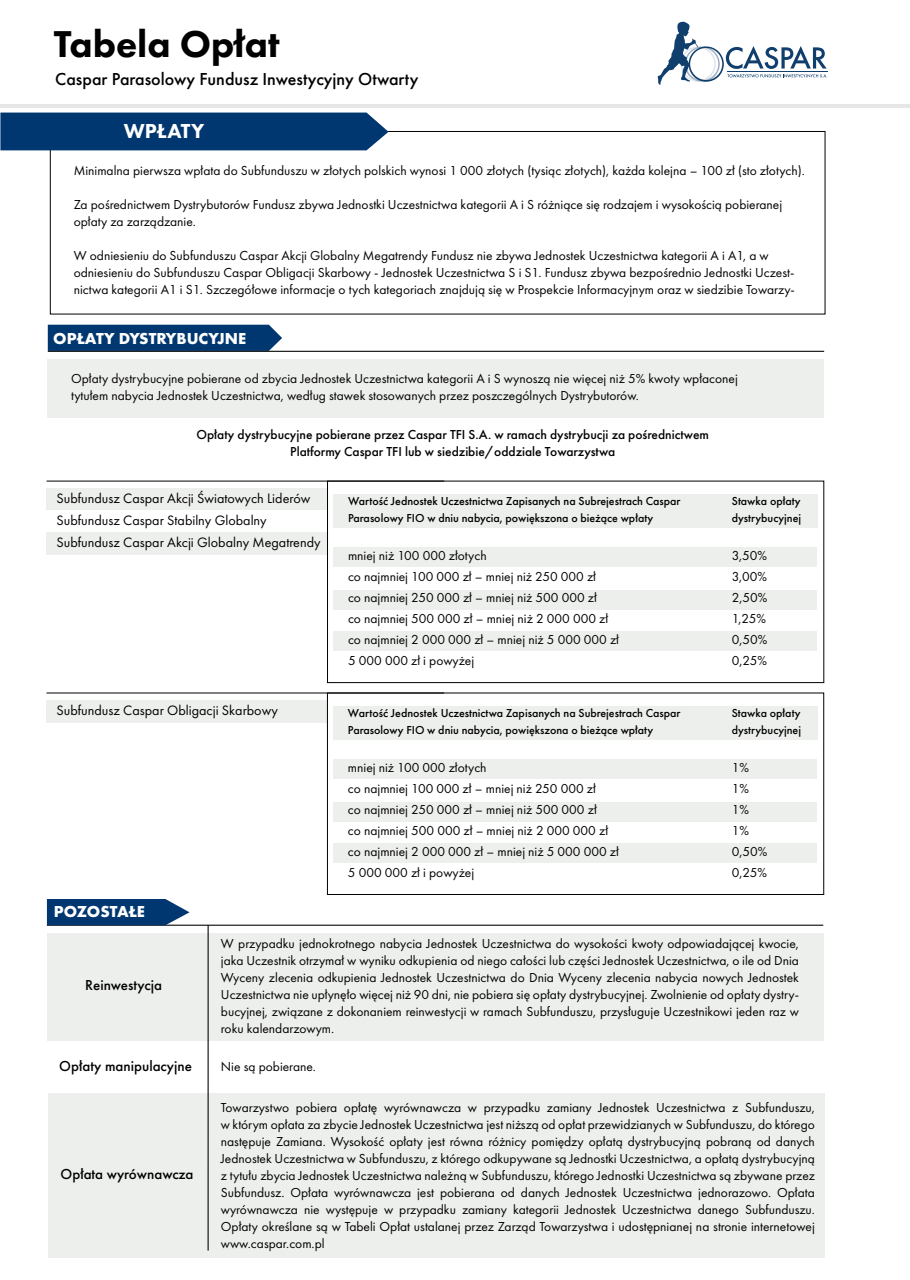
<style>
.page{position:relative;width:910px;height:1280px;background:#fff}
.page>*{position:absolute;margin:0;border:0;box-sizing:border-box;transform-origin:0 0}
.t1{font:800 38.7px "Futura PT";color:#000}
.t2{font:800 21px "Futura PT";color:#fff}
.t3{font:500 18px "Futura PT";color:#000}
.t4{font:700 16.5px "Futura PT";color:#fff}
.t5{font:500 15px "Futura PT";color:#000}
.t6{font:14.1px/22px "Futura PT";color:#000}
.t7{font:13.5px/21px "Futura PT";color:#000}
.t8{font:500 13.5px/17px "Futura PT";color:#000;text-align:center}
.t9{font:500 12px/17px "Futura PT";color:#000}
</style>
<div class="page">
<div style="left:333px;top:632px;width:484px;height:19px;background:#edefec"></div>
<div style="left:333px;top:590px;width:484px;height:20px;background:#edefec"></div>
<div style="left:48px;top:325px;width:234px;height:26px;background:#003770"></div>
<hr style="left:0;top:104px;width:910px;height:4px;background:#e6e6e6">
<div style="left:50px;top:131px;width:775px;height:183px;border:1px solid #000"></div>
<div style="left:0;top:113px;width:388px;height:37px;background:#003770"></div>
<div style="left:47px;top:933px;width:776px;height:107px;background:#edefec"></div>
<hr style="left:47px;top:925px;width:776px;height:1px;background:#000">
<svg style="left:47px;top:899px;width:143px;height:26px;background:#15477b"></svg>
<div style="left:48px;top:1093px;width:776px;height:165px;background:#edefec"></div>
<hr style="left:208px;top:925px;width:1px;height:325px;background:#000">
<svg style="left:658px;top:22px;width:170px;height:63px"></svg>
<div style="left:48px;top:359px;width:776px;height:58px;background:#edefec"></div>
<hr style="left:48px;top:351px;width:776px;height:1px;background:#000">
<div style="left:47px;top:488px;width:281px;height:22px;background:#edefec"></div>
<div style="left:47px;top:532px;width:281px;height:23px;background:#edefec"></div>
<hr style="left:47px;top:481px;width:397px;height:1px;background:#000">
<div style="left:327px;top:481px;width:497px;height:202px;border:1px solid #000"></div>
<div style="left:333px;top:494px;width:485px;height:33px;background:#edefec"></div>
<div style="left:334px;top:547px;width:483px;height:20px;background:#edefec"></div>
<div style="left:333px;top:843px;width:484px;height:20px;background:#edefec"></div>
<div style="left:333px;top:802px;width:484px;height:20px;background:#edefec"></div>
<div style="left:46px;top:700px;width:282px;height:22px;background:#edefec"></div>
<hr style="left:46px;top:693px;width:398px;height:1px;background:#000">
<div style="left:327px;top:693px;width:497px;height:202px;border:1px solid #000"></div>
<div style="left:333px;top:706px;width:485px;height:33px;background:#edefec"></div>
<div style="left:334px;top:759px;width:483px;height:19px;background:#edefec"></div>
<h1 class="t1" style="left:54px;top:20px;width:227px">Tabela Opłat</h1>
<h3 class="t3" style="left:55px;top:68px;width:365px">Caspar Parasolowy Fundusz Inwestycyjny Otwarty</h3>
<h2 class="t2" style="left:124px;top:118px;width:82px">WPŁATY</h2>
<p class="t7" style="left:74px;top:160px;width:733px">Minimalna pierwsza wpłata do Subfunduszu w złotych polskich wynosi 1 000 złotych (tysiąc złotych), każda kolejna – 100 zł (sto złotych).</p>
<p class="t7" style="left:74px;top:196px;width:710px;line-height:17px">Za pośrednictwem Dystrybutorów Fundusz zbywa Jednostki Uczestnictwa kategorii A i S różniące się rodzajem i wysokością pobieranej opłaty za zarządzanie.</p>
<p class="t7" style="left:74px;top:247px;width:723px;line-height:17px">W odniesieniu do Subfunduszu Caspar Akcji Globalny Megatrendy Fundusz nie zbywa Jednostek Uczestnictwa kategorii A i A1, a w odniesieniu do Subfunduszu Caspar Obligacji Skarbowy - Jednostek Uczestnictwa S i S1. Fundusz zbywa bezpośrednio Jednostki Uczest&shy;nictwa kategorii A1 i S1. Szczegółowe informacje o tych kategoriach znajdują się w Prospekcie Informacyjnym oraz w siedzibie Towarzy-</p>
<p class="t4" style="left:53px;top:327px;width:194px">OPŁATY DYSTRYBUCYJNE</p>
<p class="t7" style="left:71px;top:370px;width:668px;line-height:17px">Opłaty dystrybucyjne pobierane od zbycia Jednostek Uczestnictwa kategorii A i S wynoszą nie więcej niż 5% kwoty wpłaconej tytułem nabycia Jednostek Uczestnictwa, według stawek stosowanych przez poszczególnych Dystrybutorów.</p>
<p class="t8" style="left:196px;top:426px;width:514px">Opłaty dystrybucyjne pobierane przez Caspar TFI S.A. w ramach dystrybucji za pośrednictwem<br>Platformy Caspar TFI lub w siedzibie/oddziale Towarzystwa</p>
<p class="t6" style="left:57px;top:487px;width:266px">Subfundusz Caspar Akcji Światowych Liderów<br>Subfundusz Caspar Stabilny Globalny<br>Subfundusz Caspar Akcji Globalny Megatrendy</p>
<p class="t9" style="left:348px;top:492px;width:334px">Wartość Jednostek Uczestnictwa Zapisanych na Subrejestrach Caspar<br>Parasolowy FIO w dniu nabycia, powiększona o bieżące wpłaty</p>
<p class="t7" style="left:348px;top:545px;width:272px">mniej niż 100 000 złotych<br>co najmniej 100 000 zł – mniej niż 250 000 zł<br>co najmniej 250 000 zł – mniej niż 500 000 zł<br>co najmniej 500 000 zł – mniej niż 2 000 000 zł co najmniej 2 000 000 zł – mniej niż 5 000 000 zł 5 000 000 zł i powyżej</p>
<p class="t6" style="left:56px;top:699px;width:223px">Subfundusz Caspar Obligacji Skarbowy</p>
<p class="t9" style="left:348px;top:704px;width:334px">Wartość Jednostek Uczestnictwa Zapisanych na Subrejestrach Caspar<br>Parasolowy FIO w dniu nabycia, powiększona o bieżące wpłaty</p>
<p class="t7" style="left:348px;top:757px;width:272px">mniej niż 100 000 złotych<br>co najmniej 100 000 zł – mniej niż 250 000 zł<br>co najmniej 250 000 zł – mniej niż 500 000 zł<br>co najmniej 500 000 zł – mniej niż 2 000 000 zł co najmniej 2 000 000 zł – mniej niż 5 000 000 zł 5 000 000 zł i powyżej</p>
<p class="t4" style="left:54px;top:901px;width:93px">POZOSTAŁE</p>
<p class="t9" style="left:732px;top:492px;width:71px">Stawka opłaty dystrybucyjnej</p>
<p class="t7" style="left:732px;top:545px;width:37px;text-align:justify">3,50% 3,00% 2,50% 1,25% 0,50% 0,25%</p>
<p class="t9" style="left:732px;top:704px;width:71px">Stawka opłaty dystrybucyjnej</p>
<p class="t7" style="left:732px;top:757px;width:37px">1%<br>1%<br>1%<br>1%<br>0,50%<br>0,25%</p>
<p class="t5" style="left:85px;top:976px;width:79px">Reinwestycja</p>
<p class="t5" style="left:59px;top:1056px;width:134px">Opłaty manipulacyjne</p>
<p class="t5" style="left:61px;top:1165px;width:134px">Opłata wyrównawcza</p>
<p class="t7" style="left:221px;top:935px;width:579px;line-height:17px;text-align:justify">W przypadku jednokrotnego nabycia Jednostek Uczestnictwa do wysokości kwoty odpowiadającej kwocie, jaka Uczestnik otrzymał w wyniku odkupienia od niego całości lub części Jednostek Uczestnictwa, o ile od Dnia Wyceny zlecenia odkupienia Jednostek Uczestnictwa do Dnia Wyceny zlecenia nabycia nowych Jednostek Uczestnictwa nie upłynęło więcej niż 90 dni, nie pobiera się opłaty dystrybucyjnej. Zwolnienie od opłaty dystry&shy;bucyjnej, związane z dokonaniem reinwestycji w ramach Subfunduszu, przysługuje Uczestnikowi jeden raz w roku kalendarzowym.</p>
<p class="t7" style="left:221px;top:1056px;width:97px">Nie są pobierane.</p>
<p class="t7" style="left:221px;top:1099px;width:596px;line-height:17px;text-align:justify">Towarzystwo pobiera opłatę wyrównawcza w przypadku zamiany Jednostek Uczestnictwa z Subfunduszu, w którym opłata za zbycie Jednostek Uczestnictwa jest niższą od opłat przewidzianych w Subfunduszu, do którego następuje Zamiana. Wysokość opłaty jest równa różnicy pomiędzy opłatą dystrybucyjną pobraną od danych Jednostek Uczestnictwa w Subfunduszu, z którego odkupywane są Jednostki Uczestnictwa, a opłatą dystrybucyjną z tytułu zbycia Jednostek Uczestnictwa należną w Subfunduszu, którego Jednostki Uczestnictwa są zbywane przez Subfundusz. Opłata wyrównawcza jest pobierana od danych Jednostek Uczestnictwa jednorazowo. Opłata wyrównawcza nie występuje w przypadku zamiany kategorii Jednostek Uczestnictwa danego Subfunduszu.<br>Opłaty określane są w Tabeli Opłat ustalanej przez Zarząd Towarzystwa i udostępnianej na stronie internetowej www.caspar.com.pl</p>
</div>
